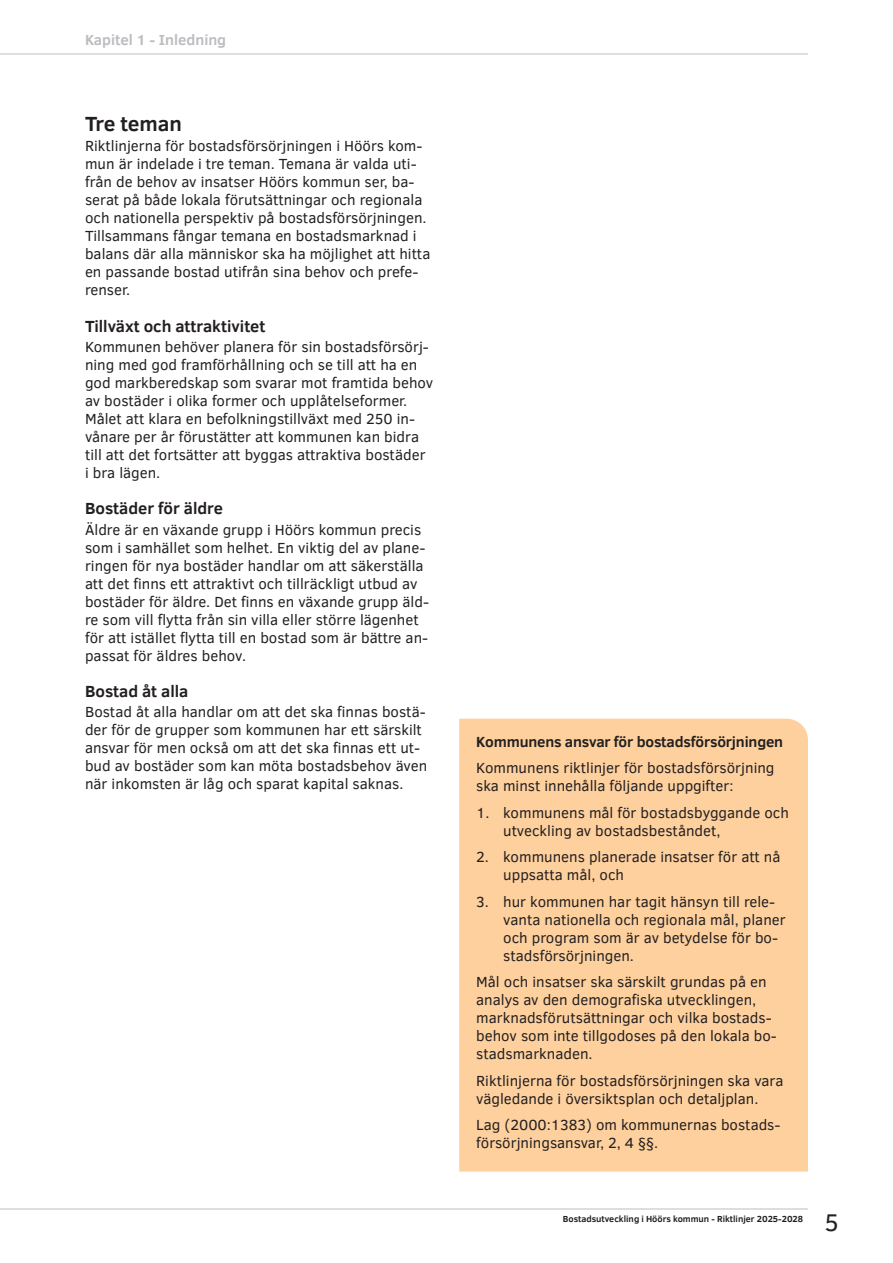
<style>
.page{position:relative;width:893px;height:1263px;background:#fff}
.page>*{position:absolute;margin:0;border:0;box-sizing:border-box;transform-origin:0 0}
.t1{font:24.75px "Clear Sans";color:#231f20}
.t2{font:700 21px "Clear Sans";letter-spacing:-.005em;color:#231f20}
.t3{font:700 16.5px "Clear Sans";color:#231f20}
.t4{font:15px/18px "Clear Sans";color:#231f20}
.t5{font:700 15px "Clear Sans";letter-spacing:-.01em;color:#231f20}
.t6{font:700 15px "Clear Sans";color:#bcbdc0}
.t7{font:700 9px "Clear Sans";color:#231f20}
</style>
<div class="page">
<hr style="left:0;top:54px;width:808px;height:1px;background:#bcbdc0">
<hr style="left:0;top:1208px;width:808px;height:1px;background:#bcbdc0">
<div style="left:459px;top:719px;width:349px;height:452px;background:#fdd09e"></div>
<p class="t6" style="left:85px;top:29px;width:143px">Kapitel 1 - Inledning</p>
<h2 class="t2" style="left:85px;top:109px;width:99px">Tre teman</h2>
<p class="t4" style="left:85px;top:137px;width:347px">Riktlinjerna för bostadsförsörjningen i Höörs kom&shy;mun är indelade i tre teman. Temana är valda uti&shy;från de behov av insatser Höörs kommun ser, ba&shy;serat på både lokala förutsättningar och regionala och nationella perspektiv på bostadsförsörjningen.<br>Tillsammans fångar temana en bostadsmarknad i balans där alla människor ska ha möjlighet att hitta en passande bostad utifrån sina behov och prefe&shy;renser.</p>
<p class="t3" style="left:85px;top:314px;width:182px">Tillväxt och attraktivitet</p>
<p class="t4" style="left:85px;top:338px;width:350px">Kommunen behöver planera för sin bostadsförsörj&shy;ning med god framförhållning och se till att ha en god markberedskap som svarar mot framtida behov av bostäder i olika former och upplåtelseformer.<br>Målet att klara en befolkningstillväxt med 250 in&shy;vånare per år förustätter att kommunen kan bidra till att det fortsätter att byggas attraktiva bostäder<br>i bra lägen.</p>
<p class="t3" style="left:85px;top:497px;width:139px">Bostäder för äldre</p>
<p class="t4" style="left:85px;top:520px;width:346px">Äldre är en växande grupp i Höörs kommun precis som i samhället som helhet. En viktig del av plane&shy;ringen för nya bostäder handlar om att säkerställa att det finns ett attraktivt och tillräckligt utbud av bostäder för äldre. Det finns en växande grupp äld&shy;re som vill flytta från sin villa eller större lägenhet för att istället flytta till en bostad som är bättre an&shy;passat för äldres behov.</p>
<p class="t3" style="left:85px;top:679px;width:105px">Bostad åt alla</p>
<p class="t4" style="left:85px;top:703px;width:344px">Bostad åt alla handlar om att det ska finnas bostä&shy;der för de grupper som kommunen har ett särskilt ansvar för men också om att det ska finnas ett ut&shy;bud av bostäder som kan möta bostadsbehov även när inkomsten är låg och sparat kapital saknas.</p>
<p class="t5" style="left:476px;top:730px;width:308px">Kommunens ansvar för bostadsförsörjningen</p>
<p class="t4" style="left:476px;top:759px;width:300px">Kommunens riktlinjer för bostadsförsörjning ska minst innehålla följande uppgifter:</p>
<p class="t4" style="left:503px;top:803px;width:287px;text-indent:-27px">1. kommunens mål för bostadsbyggande och utveckling av bostadsbeståndet,</p>
<p class="t4" style="left:503px;top:848px;width:279px;text-indent:-27px">2. kommunens planerade insatser för att nå uppsatta mål, och</p>
<p class="t4" style="left:503px;top:892px;width:284px;text-indent:-27px">3. hur kommunen har tagit hänsyn till rele&shy;vanta nationella och regionala mål, planer och program som är av betydelse för bo&shy;stadsförsörjningen.</p>
<p class="t4" style="left:476px;top:973px;width:302px">Mål och insatser ska särskilt grundas på en analys av den demografiska utvecklingen, marknadsförutsättningar och vilka bostads&shy;behov som inte tillgodoses på den lokala bo&shy;stadsmarknaden.</p>
<p class="t4" style="left:476px;top:1071px;width:309px">Riktlinjerna för bostadsförsörjningen ska vara vägledande i översiktsplan och detaljplan.</p>
<p class="t4" style="left:476px;top:1116px;width:306px">Lag (2000:1383) om kommunernas bostads&shy;försörjningsansvar, 2, 4 §§.</p>
<p class="t7" style="left:563px;top:1212px;width:242px">Bostadsutveckling i Höörs kommun - Riktlinjer 2025-2028</p>
<h1 class="t1" style="left:825px;top:1206px;width:16px">5</h1>
</div>
